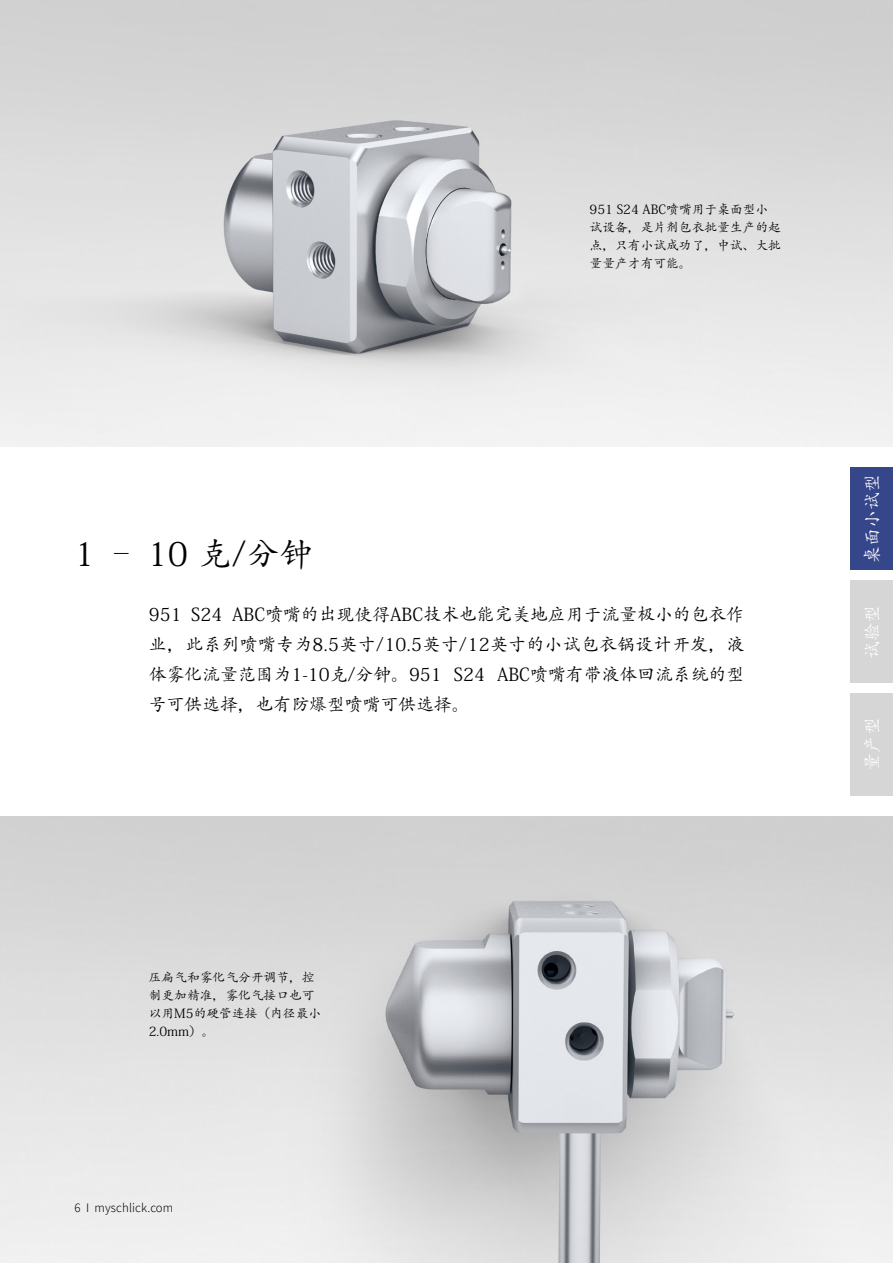
<style>
.page{position:relative;width:893px;height:1263px;background:#fff}
.page>*{position:absolute;margin:0;border:0;box-sizing:border-box;transform-origin:0 0}
.t1{font:33px "Adobe Kaiti Std";color:#000}
.t2{font:18px/30px "Adobe Kaiti Std";color:#000;text-align:justify}
.t3{font:18px "Adobe Kaiti Std";color:#fff}
.t4{font:12.75px/18px "Adobe Kaiti Std";color:#000}
.t5{font:300 12.75px "Assistant";letter-spacing:.01em;color:#000}
</style>
<div class="page">
<img style="left:0;top:0;width:893px;height:446px">
<img style="left:0;top:816px;width:893px;height:447px">
<div style="left:850px;top:468px;width:43px;height:102px;background:#36468b"></div>
<div style="left:850px;top:580px;width:43px;height:102px;background:#d6d6d6"></div>
<div style="left:850px;top:693px;width:43px;height:102px;background:#d6d6d6"></div>
<p class="t4" style="left:590px;top:200px;width:193px">951 S24 ABC喷嘴用于桌面型小试设备，是片剂包衣批量生产的起点，只有小试成功了，中试、大批量量产才有可能。</p>
<h1 class="t1" style="left:74px;top:533px;width:240px">1 – 10 克/分钟</h1>
<p class="t2" style="left:149px;top:599px;width:597px">951 S24 ABC喷嘴的出现使得ABC技术也能完美地应用于流量极小的包衣作业，此系列喷嘴专为8.5英寸/10.5英寸/12英寸的小试包衣锅设计开发，液体雾化流量范围为1-10克/分钟。951 S24 ABC喷嘴有带液体回流系统的型号可供选择，也有防爆型喷嘴可供选择。</p>
<p class="t4" style="left:149px;top:968px;width:174px">压扁气和雾化气分开调节，控制更加精准，雾化气接口也可以用M5的硬管连接（内径最小<br>2.0mm）。</p>
<p class="t5" style="left:74px;top:1199px;width:100px">6 I myschlick.com</p>
<p class="t3" style="left:861px;top:564px;width:91px;rotate:-90deg">桌面小试型</p>
<p class="t3" style="left:861px;top:658px;width:55px;rotate:-90deg">试验型</p>
<p class="t3" style="left:861px;top:771px;width:55px;rotate:-90deg">量产型</p>
</div>
